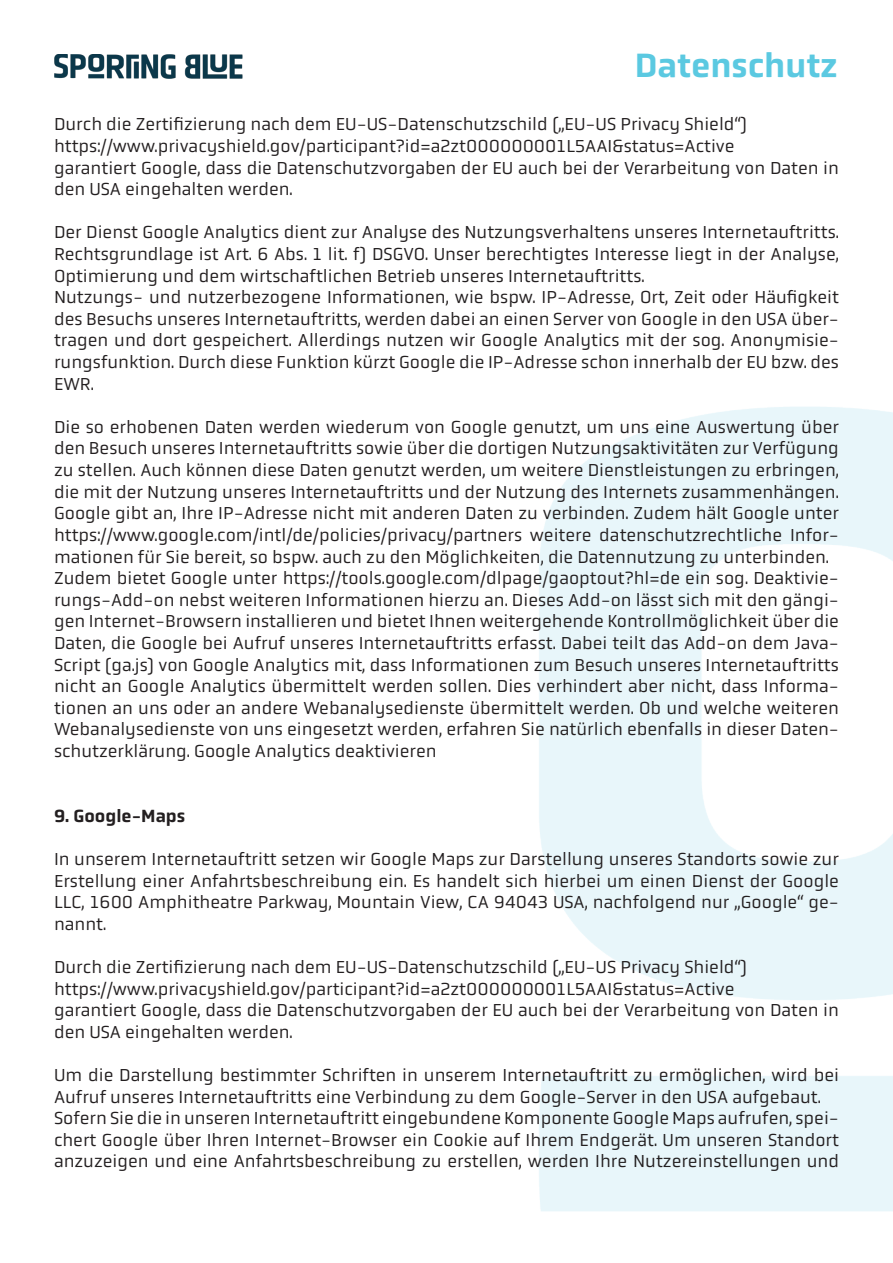
<style>
.page{position:relative;width:893px;height:1263px;background:#fff}
.page>*{position:absolute;margin:0;border:0;box-sizing:border-box;transform-origin:0 0}
.t1{font:500 34.5px "Obvia";color:#5bc9e1}
.t2{font:18px/21.6px "Obvia";color:#231f20;text-align:justify}
.t3{font:500 18px "Obvia";color:#231f20}
</style>
<div class="page">
<img style="left:54px;top:54px;width:189px;height:25px">
<h1 class="t1" style="left:635px;top:45px;width:204px">Datenschutz</h1>
<p class="t2" style="left:54px;top:114px;width:695px">Durch die Zertifizierung nach dem EU-US- Datenschutzschild („EU-US Privacy Shield“)</p>
<p class="t2" style="left:54px;top:135px;width:682px">https://www.privacyshield.gov/participant?id=a2zt000000001L5AAI&amp;status=Active</p>
<p class="t2" style="left:54px;top:157px;width:786px">garantiert Google, dass die Datenschutzvorgaben der EU auch bei der Verarbeitung von Daten in den USA eingehalten werden.</p>
<p class="t2" style="left:54px;top:222px;width:786px">Der Dienst Google Analytics dient zur Analyse des Nutzungsverhaltens unseres Internetauftritts.<br>Rechtsgrundlage ist Art. 6 Abs. 1 lit. f) DSGVO. Unser berechtigtes Interesse liegt in der Analyse, Optimierung und dem wirtschaftlichen Betrieb unseres Internetauftritts.</p>
<p class="t2" style="left:54px;top:286px;width:786px">Nutzungs- und nutzerbezogene Informationen, wie bspw. IP-Adresse, Ort, Zeit oder Häufigkeit des Besuchs unseres Internetauftritts, werden dabei an einen Server von Google in den USA über‑ tragen und dort gespeichert. Allerdings nutzen wir Google Analytics mit der sog. Anonymisie‑ rungsfunktion. Durch diese Funktion kürzt Google die IP-Adresse schon innerhalb der EU bzw. des EWR.</p>
<p class="t2" style="left:54px;top:416px;width:786px">Die so erhobenen Daten werden wiederum von Google genutzt, um uns eine Auswertung über den Besuch unseres Internetauftritts sowie über die dortigen Nutzungsaktivitäten zur Verfügung zu stellen. Auch können diese Daten genutzt werden, um weitere Dienstleistungen zu erbringen, die mit der Nutzung unseres Internetauftritts und der Nutzung des Internets zusammenhängen.</p>
<p class="t2" style="left:54px;top:502px;width:786px">Google gibt an, Ihre IP-Adresse nicht mit anderen Daten zu verbinden. Zudem hält Google unter https://www.google.com/intl/de/policies/privacy/partners weitere datenschutzrechtliche Infor‑ mationen für Sie bereit, so bspw. auch zu den Möglichkeiten, die Datennutzung zu unterbinden.</p>
<p class="t2" style="left:54px;top:567px;width:786px">Zudem bietet Google unter https://tools.google.com/dlpage/gaoptout?hl=de ein sog. Deaktivie‑ rungs-Add-on nebst weiteren Informationen hierzu an. Dieses Add-on lässt sich mit den gängi‑ gen Internet-Browsern installieren und bietet Ihnen weitergehende Kontrollmöglichkeit über die Daten, die Google bei Aufruf unseres Internetauftritts erfasst. Dabei teilt das Add- on dem Java‑ Script (ga.js) von Google Analytics mit, dass Informationen zum Besuch unseres Internetauftritts nicht an Google Analytics übermittelt werden sollen. Dies verhindert aber nicht, dass Informa‑ tionen an uns oder an andere Webanalysedienste übermittelt werden. Ob und welche weiteren Webanalysedienste von uns eingesetzt werden, erfahren Sie natürlich ebenfalls in dieser Daten‑ schutzerklärung. Google Analytics deaktivieren</p>
<p class="t3" style="left:54px;top:805px;width:133px">9. Google-Maps</p>
<p class="t2" style="left:54px;top:848px;width:786px">In unserem Internetauftritt setzen wir Google Maps zur Darstellung unseres Standorts sowie zur Erstellung einer Anfahrtsbeschreibung ein. Es handelt sich hierbei um einen Dienst der Google LLC, 1600 Amphitheatre Parkway, Mountain View, CA 94043 USA, nachfolgend nur „Google“ ge‑ nannt.</p>
<p class="t2" style="left:54px;top:956px;width:695px">Durch die Zertifizierung nach dem EU-US- Datenschutzschild („EU-US Privacy Shield“)</p>
<p class="t2" style="left:54px;top:978px;width:682px">https://www.privacyshield.gov/participant?id=a2zt000000001L5AAI&amp;status=Active</p>
<p class="t2" style="left:54px;top:999px;width:786px">garantiert Google, dass die Datenschutzvorgaben der EU auch bei der Verarbeitung von Daten in den USA eingehalten werden.</p>
<p class="t2" style="left:54px;top:1064px;width:786px">Um die Darstellung bestimmter Schriften in unserem Internetauftritt zu ermöglichen, wird bei<br>Aufruf unseres Internetauftritts eine Verbindung zu dem Google-Server in den USA aufgebaut.</p>
<p class="t2" style="left:54px;top:1107px;width:786px">Sofern Sie die in unseren Internetauftritt eingebundene Komponente Google Maps aufrufen, spei‑ chert Google über Ihren Internet-Browser ein Cookie auf Ihrem Endgerät. Um unseren Standort anzuzeigen und eine Anfahrtsbeschreibung zu erstellen, werden Ihre Nutzereinstellungen und</p>
</div>
